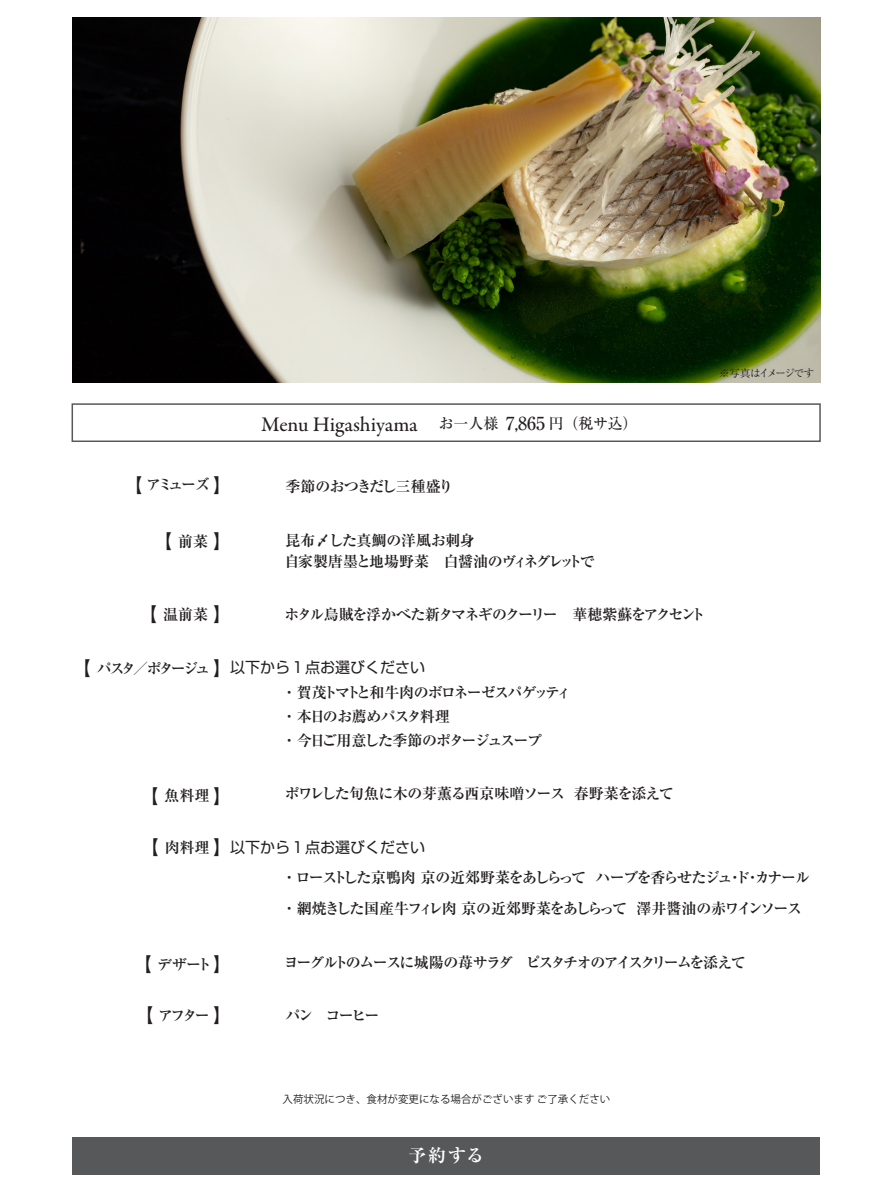
<style>
.page{position:relative;width:893px;height:1191px;background:#fff}
.page>*{position:absolute;margin:0;border:0;box-sizing:border-box;transform-origin:0 0}
.t1{font:500 21px "Garamond Premr Pro";color:#231f20}
.t2{font:700 18px "Ryumin Pro";color:#fff}
.t3{font:18px "Ryumin Pro";color:#231f20}
.t4{font:700 15px/31px "Ryumin Pro";letter-spacing:-.09em;color:#231f20}
.t5{font:700 15px/23.9px "Ryumin Pro";letter-spacing:-.11em;color:#231f20}
.t6{font:15px "Shin Go Pro";color:#231f20}
.t7{font:700 15px/21px "Ryumin Pro";letter-spacing:-.035em;color:#231f20}
.t8{font:700 15px "Ryumin Pro";letter-spacing:-.12em;color:#231f20}
.t9{font:700 15px "Ryumin Pro";letter-spacing:-.065em;color:#231f20}
.t10{font:700 15px "Ryumin Pro";letter-spacing:-.045em;color:#231f20}
.t11{font:10.5px "Koz Go Pr 6 N";color:#231f20}
.t12{font:10.5px "Ryumin Pro";letter-spacing:-.125em;color:#231f20}
.s1{font-family:"Ryumin Pro";font-size:15px}
.s2{font-family:"Ryumin Pro";font-size:18px}
.s3{font-weight:400;font-size:18px}
.s4{font-weight:700;font-size:15px}
.s5{font-family:"Ryumin Pro";font-weight:700}
</style>
<div class="page">
<img style="left:73px;top:18px;width:747px;height:364px">
<div style="left:73px;top:1137px;width:747px;height:37px;background:#57585a"></div>
<div style="left:72px;top:403px;width:749px;height:39px;border:2px solid #57585a"></div>
<h1 class="t1" style="left:261px;top:411px;width:378px">Menu Higashiyama <span class="s1">お一人様</span> <span class="s2">7,865</span> <span class="s1">円（税サ込）</span></h1>
<p class="t4" style="left:125px;top:468px;width:108px"><span class="s3">【</span> アミューズ<span class="s3">】</span></p>
<p class="t10" style="left:286px;top:474px;width:169px">季節のおつきだし三種盛り</p>
<p class="t3" style="left:154px;top:527px;width:78px">【<span class="s4">前菜</span> 】</p>
<p class="t7" style="left:284px;top:528px;width:312px">昆布〆した真鯛の洋風お刺身　<br>自家製唐墨と地場野菜　白醤油のヴィネグレットで</p>
<p class="t4" style="left:139px;top:598px;width:93px"><span class="s3">【</span>温前菜 <span class="s3">】</span></p>
<p class="t5" style="left:285px;top:601px;width:422px">ホタル烏賊を浮かべた新タマネギのクーリー　華穂紫蘇をアクセント</p>
<p class="t6" style="left:73px;top:655px;width:354px"><span class="s2">【</span><span class="s5">パスタ／ポタージュ</span><span class="s2">】</span>以下から１点お選びください</p>
<p class="t5" style="left:282px;top:679px;width:291px">・賀茂トマトと和牛肉のボロネーゼスパゲッティ・本日のお薦めパスタ料理<br>・今日ご用意した季節のポタージュスープ</p>
<p class="t4" style="left:140px;top:779px;width:92px"><span class="s3">【</span> 魚料理<span class="s3">】</span></p>
<p class="t9" style="left:285px;top:782px;width:391px">ポワレした旬魚に木の芽薫る西京味噌ソース 春野菜を添えて</p>
<p class="t6" style="left:141px;top:835px;width:286px"><span class="s2">【</span> <span class="s5">肉料理</span><span class="s2">】</span>以下から１点お選びください</p>
<p class="t12" style="left:719px;top:365px;width:97px">※写真はイメージです</p>
<p class="t4" style="left:282px;top:860px;width:530px">・ローストした京鴨肉 京の近郊野菜をあしらって ハーブを香らせたジュ・ド・カナール・網焼きした国産牛フィレ肉 京の近郊野菜をあしらって 澤井醬油の赤ワインソース</p>
<p class="t4" style="left:134px;top:948px;width:99px"><span class="s3">【</span> デザート<span class="s3">】</span></p>
<p class="t8" style="left:284px;top:950px;width:463px">ヨーグルトのムースに城陽の苺サラダ　ピスタチオのアイスクリームを添えて</p>
<p class="t4" style="left:135px;top:998px;width:97px"><span class="s3">【</span> アフター<span class="s3">】</span></p>
<p class="t4" style="left:285px;top:998px;width:96px">パン　コーヒー</p>
<p class="t11" style="left:282px;top:1093px;width:329px">入荷状況につき、食材が変更になる場合がございます ご了承ください</p>
<p class="t2" style="left:408px;top:1140px;width:77px">予約する</p>
</div>
